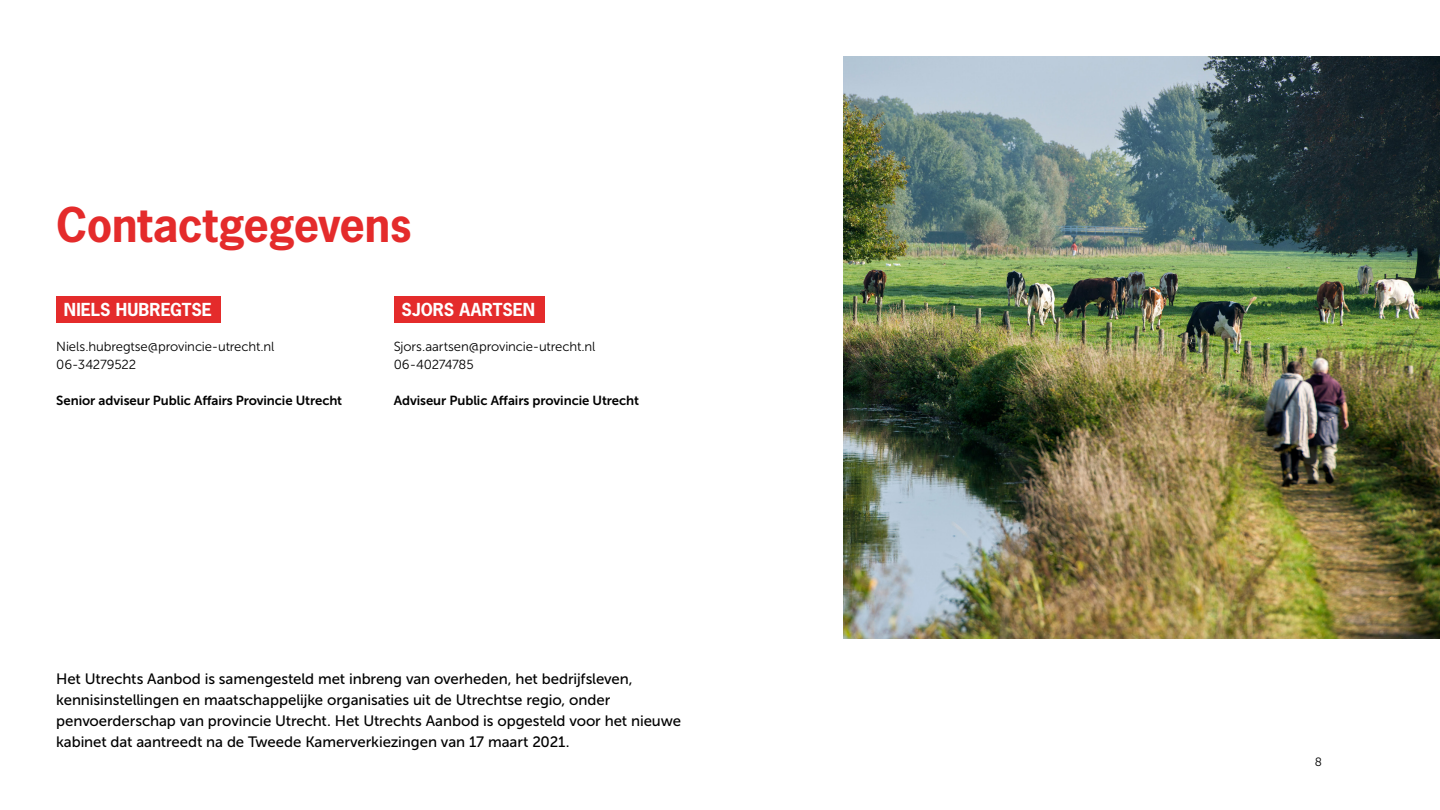
<style>
.page{position:relative;width:1440px;height:810px;background:#fff}
.page>*{position:absolute;margin:0;border:0;box-sizing:border-box;transform-origin:0 0}
.KOP{font:700 45px "News Gothic Std";letter-spacing:-.01em;color:#e42b2b}
.t1{font:700 16.88px "News Gothic Std";color:#fff}
.INTRO_BIJLAGE{font:15px/21px "Museo Sans 500";letter-spacing:-.005em;color:#000}
.BROOD{font:13.12px "Museo Sans 300";letter-spacing:-.01em;color:#000}
.KOPJE_-1{font:13.12px "Museo Sans 700";letter-spacing:-.005em;color:#000}
.t2{font:12px "Museo Sans 300";color:#000}
</style>
<div class="page">
<div style="left:56px;top:296px;width:165px;height:27px;background:#e42b2b"></div>
<div style="left:394px;top:296px;width:150px;height:27px;background:#e42b2b"></div>
<img style="left:844px;top:56px;width:596px;height:583px">
<p class="KOP" style="left:56px;top:196px;width:357px">Contactgegevens</p>
<p class="t1" style="left:64px;top:299px;width:150px">NIELS HUBREGTSE</p>
<p class="t1" style="left:401px;top:299px;width:135px">SJORS AARTSEN</p>
<p class="BROOD" style="left:56px;top:339px;width:220px">Niels.hubregtse@provincie-utrecht.nl</p>
<p class="BROOD" style="left:56px;top:357px;width:81px">06-34279522</p>
<p class="KOPJE_-1" style="left:56px;top:393px;width:287px">Senior adviseur Public Affairs Provincie Utrecht</p>
<p class="BROOD" style="left:394px;top:339px;width:203px">Sjors.aartsen@provincie-utrecht.nl</p>
<p class="BROOD" style="left:394px;top:357px;width:81px">06-40274785</p>
<p class="KOPJE_-1" style="left:394px;top:393px;width:247px">Adviseur Public Affairs provincie Utrecht</p>
<p class="INTRO_BIJLAGE" style="left:56px;top:668px;width:626px">Het Utrechts Aanbod is samengesteld met inbreng van overheden, het bedrijfsleven, kennisinstellingen en maatschappelijke organisaties uit de Utrechtse regio, onder penvoerderschap van provincie Utrecht. Het Utrechts Aanbod is opgesteld voor het nieuwe kabinet dat aantreedt na de Tweede Kamerverkiezingen van 17 maart 2021.</p>
<p class="t2" style="left:1315px;top:755px;width:9px">8</p>
</div>
